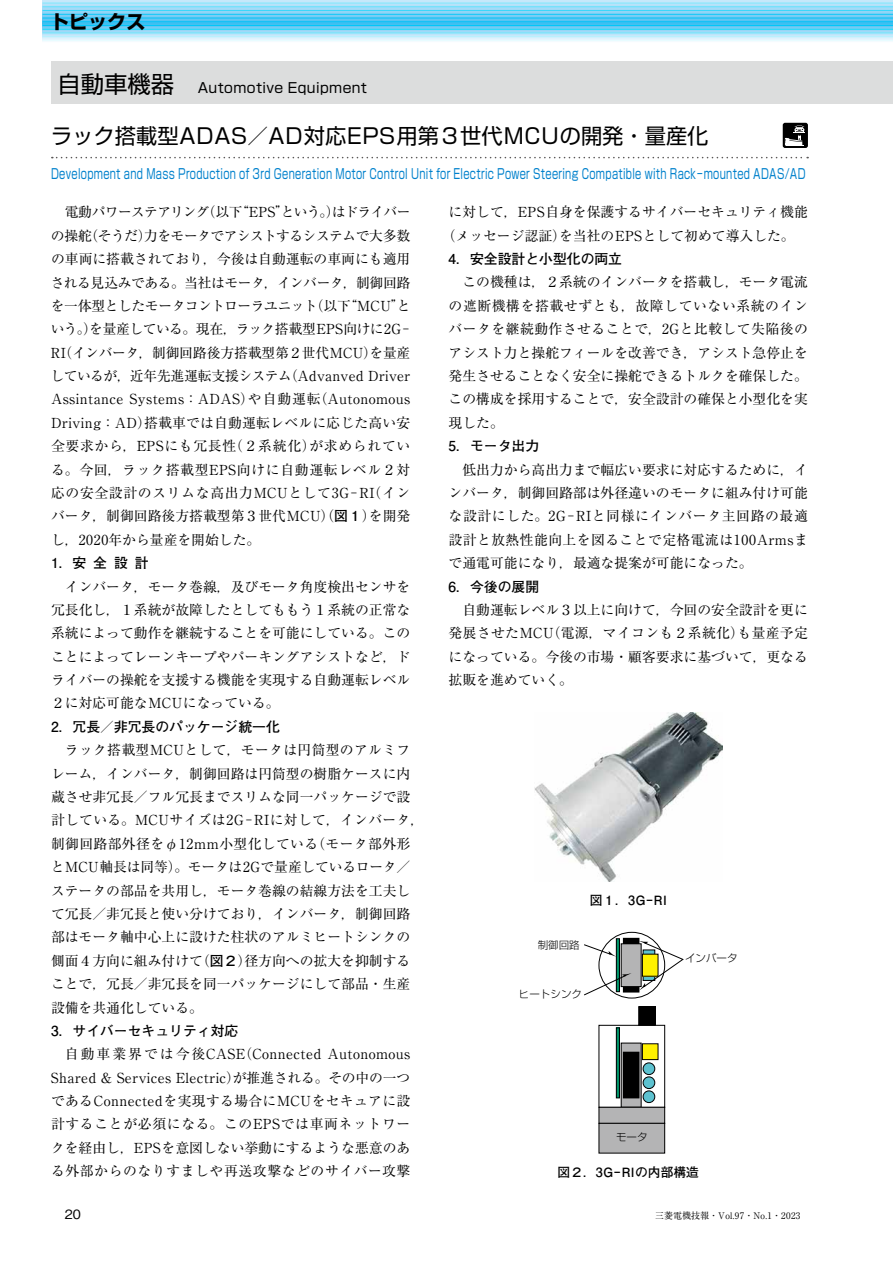
<style>
.page{position:relative;width:893px;height:1263px;background:#fff}
.page>*{position:absolute;margin:0;border:0;box-sizing:border-box;transform-origin:0 0}
.t1{font:21.3px "Shin Go Pro";letter-spacing:.015em;color:#000}
.t2{font:700 19.2px "Shin Go Pro";color:#000}
.t3{font:13.8px/23.4px "Ryumin Pro";color:#000;text-align:justify}
.t4{font:13.8px "Shin Go Pro";letter-spacing:.03em;color:#0081cc;scale:.71 1}
.t5{font:700 13.8px "Futo Go B101 Pro";color:#000}
.t6{font:13.8px "Shin Go Pro";letter-spacing:.03em;color:#000}
.t7{font:700 12.75px "Futo Go B101 Pro";color:#000}
.t8{font:500 12.75px "Gothic BBB Pro";color:#000}
.t9{font:300 10.5px "Shin Go Pro";color:#000}
.t10{font:9px "Ryumin Pro";letter-spacing:.03em;color:#000}
.s1{font-size:23.4px}
.s2{font-family:"Futo Go B101 Pro";font-weight:700}
</style>
<div class="page">
<div style="left:51px;top:62px;width:842px;height:42px;background:#dcdddd"></div>
<svg style="left:43px;top:1px;width:850px;height:39px;background:#8ad6f6"></svg>
<hr style="left:43px;top:3px;width:850px;height:1px;background:#fff">
<hr style="left:43px;top:7px;width:850px;height:1px;background:#fff">
<hr style="left:43px;top:10px;width:850px;height:1px;background:#fff">
<hr style="left:43px;top:14px;width:850px;height:1px;background:#fff">
<hr style="left:43px;top:18px;width:850px;height:1px;background:#fff">
<hr style="left:43px;top:22px;width:850px;height:1px;background:#fff">
<hr style="left:43px;top:25px;width:850px;height:1px;background:#fff">
<hr style="left:43px;top:29px;width:850px;height:1px;background:#fff">
<hr style="left:43px;top:33px;width:850px;height:1px;background:#fff">
<hr style="left:43px;top:36px;width:850px;height:1px;background:#fff">
<svg style="left:52px;top:157px;width:756px;height:1px"></svg>
<div style="left:783px;top:123px;width:25px;height:25px;background:#000;border-radius:2px"></div>
<svg style="left:785px;top:125px;width:20px;height:21px"></svg>
<div style="left:599px;top:932px;width:66px;height:66px;border:1px solid #000;border-radius:50%"></div>
<div style="left:623px;top:938px;width:16px;height:54px;background:#000"></div>
<div style="left:621px;top:944px;width:20px;height:42px;background:#b4b4b5"></div>
<div style="left:621px;top:943px;width:20px;height:44px;border:1px solid #000"></div>
<div style="left:616px;top:938px;width:4px;height:54px;border:1px solid #000"></div>
<div style="left:621px;top:1043px;width:20px;height:64px;background:#b4b4b5"></div>
<div style="left:621px;top:1043px;width:20px;height:65px;border:1px solid #000"></div>
<div style="left:616px;top:1027px;width:4px;height:71px;border:1px solid #000"></div>
<div style="left:642px;top:1044px;width:16px;height:15px;background:#fff100"></div>
<div style="left:642px;top:1043px;width:16px;height:17px;border:1px solid #000"></div>
<div style="left:599px;top:1025px;width:66px;height:83px;border:1px solid #000"></div>
<div style="left:623px;top:1052px;width:16px;height:46px;background:#000"></div>
<div style="left:643px;top:1063px;width:12px;height:11px;background:#5dc2d0;border-radius:50%"></div>
<div style="left:643px;top:1062px;width:12px;height:13px;border:1px solid #000;border-radius:50%"></div>
<div style="left:643px;top:1077px;width:12px;height:11px;background:#5dc2d0;border-radius:50%"></div>
<div style="left:643px;top:1076px;width:12px;height:13px;border:1px solid #000;border-radius:50%"></div>
<div style="left:643px;top:1091px;width:12px;height:11px;background:#5dc2d0;border-radius:50%"></div>
<div style="left:643px;top:1090px;width:12px;height:13px;border:1px solid #000;border-radius:50%"></div>
<div style="left:599px;top:1107px;width:66px;height:16px;background:#b4b4b5"></div>
<div style="left:599px;top:1107px;width:66px;height:17px;border:1px solid #000"></div>
<div style="left:599px;top:1123px;width:66px;height:30px;background:#b4b4b5"></div>
<div style="left:599px;top:1123px;width:66px;height:30px;border:1px solid #000"></div>
<div style="left:639px;top:1007px;width:16px;height:18px;background:#000"></div>
<div style="left:638px;top:1006px;width:18px;height:20px;border:1px solid #000"></div>
<svg style="left:584px;top:944px;width:32px;height:13px"></svg>
<svg style="left:584px;top:973px;width:48px;height:23px"></svg>
<svg style="left:639px;top:941px;width:45px;height:49px"></svg>
<img style="left:534px;top:712px;width:188px;height:169px">
<h2 class="t2" style="left:50px;top:7px;width:97px">トピックス</h2>
<p class="t6" style="left:57px;top:76px;width:311px"><span class="s1">自動車機器　</span>Automotive Equipment</p>
<h1 class="t1" style="left:51px;top:119px;width:659px">ラック搭載型ADAS／AD対応EPS用第３世代MCUの開発・量産化</h1>
<p class="t4" style="left:51px;top:163px;width:1064px">Development and Mass Production of 3rd Generation Motor Control Unit for Electric Power Steering Compatible with Rack－mounted ADAS/AD</p>
<p class="t3" style="left:51px;top:200px;width:362px;text-indent:14px">電動パワーステアリング（以下“EPS”という。）はドライバーの操舵（そうだ）力をモータでアシストするシステムで大多数の車両に搭載されており，今後は自動運転の車両にも適用される見込みである。当社はモータ，インバータ，制御回路を一体型としたモータコントローラユニット（以下“MCU”という。）を量産している。現在，ラック搭載型EPS向けに2G－RI（インバータ，制御回路後方搭載型第２世代MCU）を量産しているが，近年先進運転支援システム（Advanved Driver Assintance Systems：ADAS）や自動運転（Autonomous Driving：AD）搭載車では自動運転レベルに応じた高い安全要求から，EPSにも冗長性（２系統化）が求められている。今回，ラック搭載型EPS向けに自動運転レベル２対応の安全設計のスリムな高出力MCUとして3G－RI（インバータ，制御回路後方搭載型第３世代MCU）（<span class="s2">図１</span>）を開発し，2020年から量産を開始した。</p>
<p class="t5" style="left:51px;top:552px;width:99px">1 ．安　全　設　計</p>
<p class="t3" style="left:51px;top:574px;width:361px;text-indent:14px">インバータ，モータ巻線，及びモータ角度検出センサを冗長化し，１系統が故障したとしてももう１系統の正常な系統によって動作を継続することを可能にしている。このことによってレーンキープやパーキングアシストなど，ドライバーの操舵を支援する機能を実現する自動運転レベル２に対応可能なMCUになっている。</p>
<p class="t5" style="left:51px;top:716px;width:230px">2．冗長／非冗長のパッケージ統一化</p>
<p class="t3" style="left:51px;top:737px;width:375px;text-align:left;text-indent:14px">ラック搭載型MCUとして，モータは円筒型のアルミフレーム，インバータ，制御回路は円筒型の樹脂ケースに内蔵させ非冗長／フル冗長までスリムな同一パッケージで設計している。MCUサイズは2G－RIに対して，インバータ，制御回路部外径をφ12mm小型化している（モータ部外形とMCU軸長は同等）。モータは2Gで量産しているロータ／ステータの部品を共用し，モータ巻線の結線方法を工夫して冗長／非冗長と使い分けており，インバータ，制御回路部はモータ軸中心上に設けた柱状のアルミヒートシンクの側面４方向に組み付けて（<span class="s2">図２</span>）径方向への拡大を抑制することで，冗長／非冗長を同一パッケージにして部品・生産設備を共通化している。</p>
<p class="t5" style="left:51px;top:1020px;width:189px">3．サイバーセキュリティ対応</p>
<p class="t3" style="left:51px;top:1041px;width:361px;text-indent:14px">自動車業界では今後CASE（Connected Autonomous Shared &amp; Services Electric）が推進される。その中の一つであるConnectedを実現する場合にMCUをセキュアに設計することが必須になる。このEPSでは車両ネットワークを経由し，EPSを意図しない挙動にするような悪意のある外部からのなりすましや再送攻撃などのサイバー攻撃</p>
<p class="t3" style="left:442px;top:199px;width:368px;text-indent:7px">に対して，EPS自身を保護するサイバーセキュリティ機能（メッセージ認証）を当社のEPSとして初めて導入した。</p>
<p class="t5" style="left:449px;top:248px;width:175px">4．安全設計と小型化の両立</p>
<p class="t3" style="left:449px;top:270px;width:361px;text-indent:14px">この機種は，２系統のインバータを搭載し，モータ電流の遮断機構を搭載せずとも，故障していない系統のインバータを継続動作させることで，2Gと比較して失陥後のアシスト力と操舵フィールを改善でき，アシスト急停止を発生させることなく安全に操舵できるトルクを確保した。この構成を採用することで，安全設計の確保と小型化を実現した。</p>
<p class="t5" style="left:449px;top:435px;width:92px">5．モータ出力</p>
<p class="t3" style="left:449px;top:457px;width:361px;text-indent:14px">低出力から高出力まで幅広い要求に対応するために，インバータ，制御回路部は外径違いのモータに組み付け可能な設計にした。2G－RIと同様にインバータ主回路の最適設計と放熱性能向上を図ることで定格電流は100Armsまで通電可能になり，最適な提案が可能になった。</p>
<p class="t5" style="left:449px;top:575px;width:92px">6．今後の展開</p>
<p class="t3" style="left:449px;top:597px;width:361px;text-indent:14px">自動運転レベル３以上に向けて，今回の安全設計を更に発展させたMCU（電源，マイコンも２系統化）も量産予定になっている。今後の市場・顧客要求に基づいて，更なる拡販を進めていく。</p>
<p class="t7" style="left:590px;top:890px;width:78px">図１．3G－RI</p>
<p class="t9" style="left:538px;top:936px;width:43px">制御回路</p>
<p class="t9" style="left:519px;top:986px;width:64px">ヒートシンク</p>
<p class="t9" style="left:685px;top:950px;width:54px">インバータ</p>
<p class="t9" style="left:616px;top:1129px;width:33px">モータ</p>
<p class="t7" style="left:558px;top:1162px;width:143px">図２．3G－RIの内部構造</p>
<p class="t8" style="left:65px;top:1204px;width:18px">20</p>
<p class="t10" style="left:655px;top:1209px;width:147px">三菱電機技報・Vol.97・No.1・2023</p>
</div>
